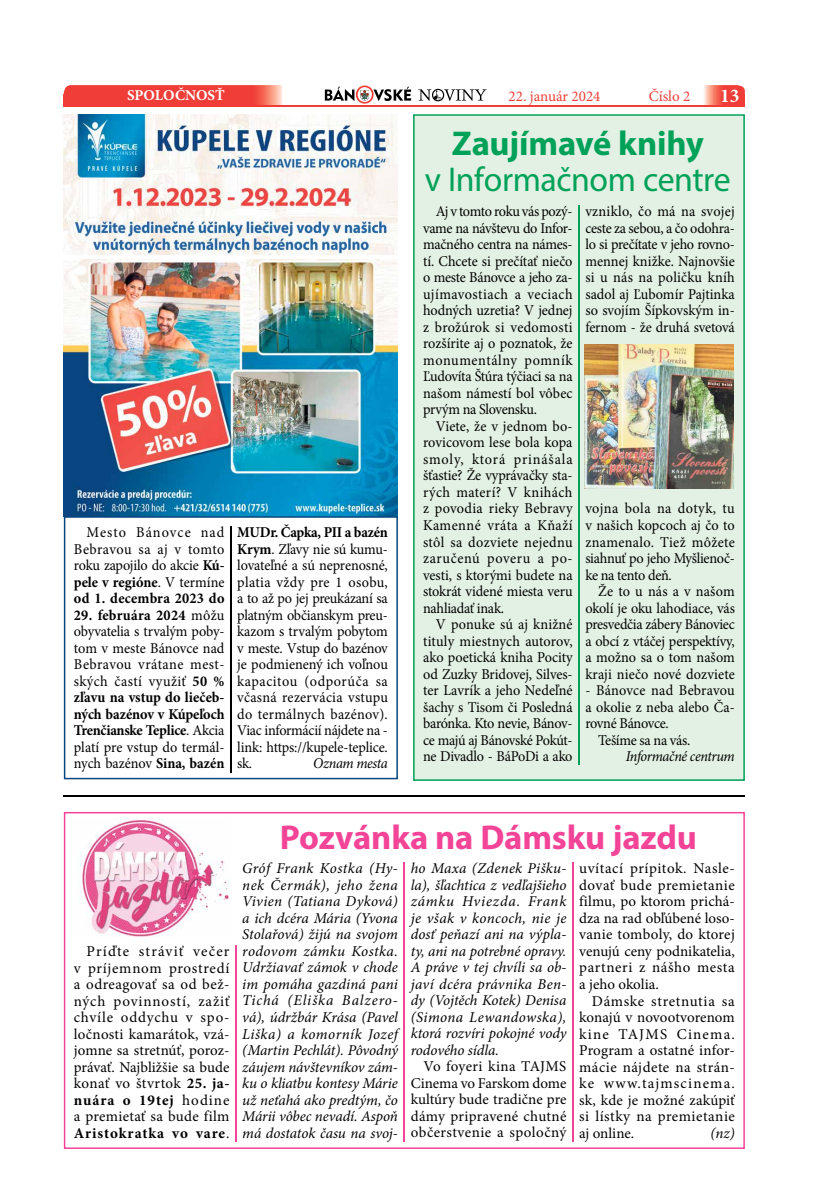
<style>
.page{position:relative;width:830px;height:1200px;background:#fff}
.page>*{position:absolute;margin:0;border:0;box-sizing:border-box;transform-origin:0 0}
.t1{font:700 34.5px "Myriad Pro";letter-spacing:-.005em;color:#f34497}
.t2{font:34.5px "Myriad Pro";letter-spacing:-.015em;color:#00a158}
.t3{font:700 34.5px "Myriad Pro";letter-spacing:-.005em;color:#00a158}
.t4{font:700 19.5px "Minion Pro";color:#fff}
.t5{font:15px/16.5px "Minion Pro";color:#000;text-align:justify;scale:.95 1}
.t6{font:15px/16.5px "Minion Pro";color:#000;text-align:justify}
.t7{font:italic 15px/16.5px "Minion Pro";letter-spacing:-.01em;color:#000;text-align:justify}
.t8{font:italic 15px "Minion Pro";letter-spacing:-.01em;color:#000;scale:.95 1}
.t9{font:15px "Minion Pro";color:#f13d37}
.t10{font:15px "Minion Pro";letter-spacing:-.02em;color:#000;scale:.95 1}
.t11{font:15px "Minion Pro";letter-spacing:-.025em;color:#000;scale:.95 1}
.t12{font:700 15px "Minion Pro";color:#fff}
.s1{font-weight:700}
</style>
<div class="page">
<svg style="left:325px;top:85px;width:86px;height:19px"></svg>
<svg style="left:418px;top:89px;width:68px;height:12px"></svg>
<svg style="left:64px;top:85px;width:218px;height:20px;background:#f14841"></svg>
<svg style="left:704px;top:85px;width:40px;height:20px"></svg>
<hr style="left:74px;top:105px;width:658px;height:1px;background:#f13d37">
<div style="left:64px;top:94px;width:17px;height:12px;background:#f13d37"></div>
<div style="left:727px;top:94px;width:17px;height:12px;background:#f13d37"></div>
<svg style="left:64px;top:811px;width:680px;height:337px"></svg>
<img style="left:71px;top:818px;width:158px;height:118px">
<div style="left:413px;top:114px;width:331px;height:666px;background:#e3f1e4"></div>
<img style="left:64px;top:259px;width:333px;height:257px">
<img style="left:64px;top:114px;width:333px;height:140px">
<svg style="left:64px;top:516px;width:333px;height:263px"></svg>
<hr style="left:64px;top:794px;width:680px;height:2px;background:#000">
<img style="left:584px;top:345px;width:149px;height:143px">
<p class="t12" style="left:127px;top:85px;width:99px">SPOLOČNOSŤ</p>
<p class="t9" style="left:508px;top:86px;width:93px">22. január 2024</p>
<p class="t9" style="left:648px;top:86px;width:43px">Číslo 2</p>
<h2 class="t4" style="left:719px;top:82px;width:21px">13</h2>
<p class="t5" style="left:74px;top:524px;width:160px;text-indent:13px">Mesto Bánovce nad Bebravou sa aj v tomto roku zapojilo do akcie <span class="s1">Kú&shy;pele v regióne</span>. V termíne <span class="s1">od 1. decembra 2023 do</span></p>
<p class="t5" style="left:74px;top:606px;width:160px"><span class="s1">29. februára 2024</span> môžu obyvatelia s trvalým poby&shy;tom v meste Bánovce nad Bebravou vrátane mest&shy;ských častí využiť <span class="s1">50 % zľavu na vstup do liečeb&shy;ných bazénov v Kúpeľoch Trenčianske Teplice</span>. Akcia platí pre vstup do termál&shy;nych bazénov <span class="s1">Sina, bazén</span></p>
<p class="t5" style="left:237px;top:524px;width:160px"><span class="s1">MUDr. Čapka, PII a bazén Krym</span>. Zľavy nie sú kumu&shy;lovateľné a sú neprenosné, platia vždy pre 1 osobu, a to až po jej preukázaní sa platným občianskym preu&shy;kazom s trvalým pobytom v meste. Vstup do bazénov je podmienený ich voľnou kapacitou (odporúča sa včasná rezervácia vstupu do termálnych bazénov).<br>Viac informácií nájdete na - link: https://kupele-teplice. sk.</p>
<p class="t8" style="left:313px;top:753px;width:80px">Oznam mesta</p>
<h1 class="t3" style="left:451px;top:121px;width:253px">Zaujímavé knihy</h1>
<h1 class="t2" style="left:424px;top:158px;width:307px">v Informačnom centre</h1>
<p class="t5" style="left:423px;top:203px;width:159px;text-indent:13px">Aj v tomto roku vás pozý&shy;vame na návštevu do Infor&shy;mačného centra na námes&shy;tí. Chcete si prečítať niečo o meste Bánovce a jeho za&shy;ujímavostiach a veciach hodných uzretia? V jednej z brožúrok si vedomosti rozšírite aj o poznatok, že monumentálny pomník Ľudovíta Štúra týčiaci sa na našom námestí bol vôbec prvým na Slovensku.</p>
<p class="t5" style="left:423px;top:418px;width:159px;text-indent:13px">Viete, že v jednom bo&shy;rovicovom lese bola kopa smoly, ktorá prinášala šťastie? Že vyprávačky sta&shy;rých materí? V knihách z povodia rieky Bebravy Kamenné vráta a Kňaží stôl sa dozviete nejednu zaručenú poveru a po&shy;vesti, s ktorými budete na stokrát videné miesta veru nahliadať inak.</p>
<p class="t5" style="left:423px;top:616px;width:159px;text-indent:13px">V ponuke sú aj knižné tituly miestnych autorov, ako poetická kniha Pocity od Zuzky Bridovej, Silves&shy;ter Lavrík a jeho Nedeľné šachy s Tisom či Posledná barónka. Kto nevie, Bánov&shy;ce majú aj Bánovské Pokút&shy;ne Divadlo - BáPoDi a ako</p>
<p class="t5" style="left:585px;top:203px;width:159px">vzniklo, čo má na svojej ceste za sebou, a čo odohra&shy;lo si prečítate v jeho rovno&shy;mennej knižke. Najnovšie si u nás na poličku kníh sadol aj Ľubomír Pajtinka so svojím Šípkovským in&shy;fernom - že druhá svetová</p>
<p class="t5" style="left:585px;top:500px;width:159px">vojna bola na dotyk, tu v našich kopcoch aj čo to znamenalo. Tiež môžete siahnuť po jeho Myšlienoč&shy;ke na tento deň.</p>
<p class="t5" style="left:585px;top:583px;width:159px;text-indent:13px">Že to u nás a v našom okolí je oku lahodiace, vás presvedčia zábery Bánoviec a obcí z vtáčej perspektívy, a možno sa o tom našom kraji niečo nové dozviete</p>
<p class="t5" style="left:585px;top:682px;width:159px">- Bánovce nad Bebravou</p>
<p class="t5" style="left:585px;top:698px;width:159px">a okolie z neba alebo Ča-</p>
<p class="t11" style="left:585px;top:713px;width:89px">rovné Bánovce.</p>
<p class="t10" style="left:598px;top:729px;width:99px">Tešíme sa na vás.</p>
<p class="t8" style="left:625px;top:746px;width:116px">Informačné centrum</p>
<h1 class="t1" style="left:279px;top:815px;width:418px">Pozvánka na Dámsku jazdu</h1>
<p class="t6" style="left:74px;top:942px;width:157px;text-indent:13px">Príďte stráviť večer v príjemnom prostredí a odreagovať sa od bež&shy;ných povinností, zažiť chvíle oddychu v spo&shy;ločnosti kamarátok, vzá&shy;jomne sa stretnúť, poroz&shy;právať. Najbližšie sa bude konať vo štvrtok <span class="s1">25. ja&shy;nuára o 19tej</span> hodine a premietať sa bude film <span class="s1">Aristokratka vo vare</span>.</p>
<p class="t7" style="left:242px;top:860px;width:157px">Gróf Frank Kostka (Hy&shy;nek Čermák), jeho žena Vivien (Tatiana Dyková) a ich dcéra Mária (Yvona Stolařová) žijú na svojom rodovom zámku Kostka.<br>Udržiavať zámok v chode im pomáha gazdiná pani Tichá (Eliška Balzero&shy;vá), údržbár Krása (Pavel Liška) a komorník Jozef (Martin Pechlát). Pôvodný záujem návštevníkov zám&shy;ku o kliatbu kontesy Márie už neťahá ako predtým, čo Márii vôbec nevadí. Aspoň má dostatok času na svoj-</p>
<p class="t7" style="left:410px;top:859px;width:157px">ho Maxa (Zdenek Pišku&shy;la), šľachtica z vedľajšieho zámku Hviezda. Frank je však v koncoch, nie je dosť peňazí ani na výpla&shy;ty, ani na potrebné opravy.<br>A práve v tej chvíli sa ob&shy;javí dcéra právnika Ben&shy;dy (Vojtěch Kotek) Denisa (Simona Lewandowska), ktorá rozvíri pokojné vody rodového sídla.</p>
<p class="t6" style="left:410px;top:1058px;width:157px;text-indent:13px">Vo foyeri kina TAJMS Cinema vo Farskom dome kultúry bude tradične pre dámy pripravené chutné občerstvenie a spoločný</p>
<p class="t6" style="left:579px;top:860px;width:157px">uvítací prípitok. Nasle&shy;dovať bude premietanie filmu, po ktorom prichá&shy;dza na rad obľúbené loso&shy;vanie tomboly, do ktorej venujú ceny podnikatelia, partneri z nášho mesta a jeho okolia.</p>
<p class="t6" style="left:579px;top:992px;width:157px;text-indent:13px">Dámske stretnutia sa konajú v novootvorenom kine TAJMS Cinema.<br>Program a ostatné infor&shy;mácie nájdete na strán&shy;ke www.tajmscinema. sk, kde je možné zakúpiť si lístky na premietanie aj online.</p>
<p class="t7" style="left:710px;top:1124px;width:26px">(nz)</p>
</div>
